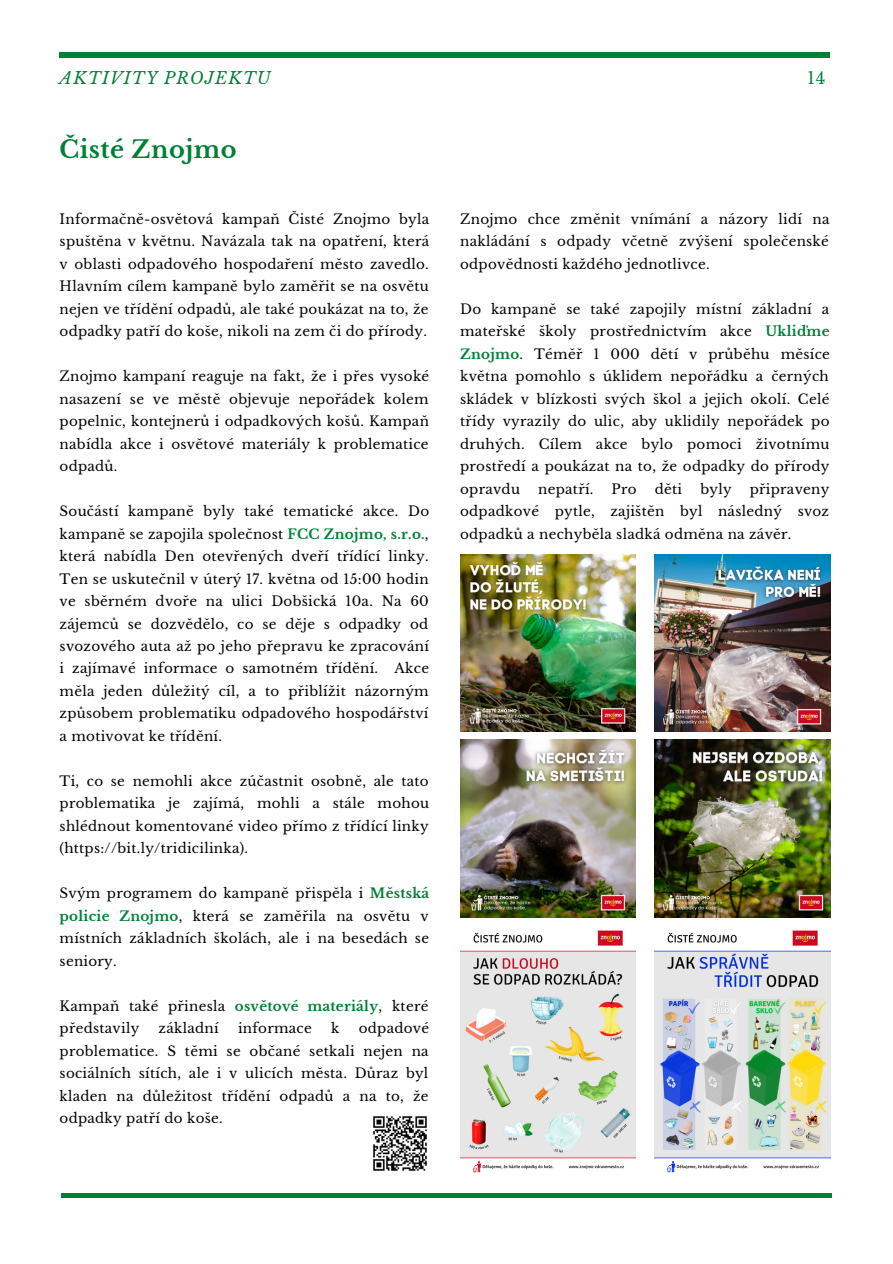
<style>
.page{position:relative;width:893px;height:1264px;background:#fff}
.page>*{position:absolute;margin:0;border:0;box-sizing:border-box;transform-origin:0 0}
.t1{font:700 24px "Libre Baskerville";letter-spacing:.02em;color:#008037}
.t2{font:italic 16.5px "Libre Baskerville";letter-spacing:.07em;color:#008037}
.t3{font:16.5px "Libre Baskerville";color:#008037}
.t4{font:13.5px/22.5px "Libre Baskerville";letter-spacing:.02em;color:#000;text-align:justify}
.s1{font-weight:700;color:#008037}
</style>
<div class="page">
<hr style="left:60px;top:53px;width:770px;height:4px;background:#008037">
<hr style="left:61px;top:1193px;width:770px;height:4px;background:#008037">
<img style="left:654px;top:554px;width:176px;height:177px">
<img style="left:460px;top:554px;width:175px;height:177px">
<img style="left:654px;top:739px;width:176px;height:178px">
<img style="left:460px;top:739px;width:175px;height:178px">
<img style="left:654px;top:930px;width:176px;height:242px">
<img style="left:460px;top:930px;width:175px;height:242px">
<img style="left:373px;top:1116px;width:54px;height:55px">
<p class="t2" style="left:60px;top:68px;width:212px">AKTIVITY PROJEKTU</p>
<p class="t3" style="left:807px;top:68px;width:20px">14</p>
<h1 class="t1" style="left:60px;top:134px;width:179px">Čisté Znojmo</h1>
<p class="t4" style="left:60px;top:208px;width:371px">Informačně-osvětová kampaň Čisté Znojmo byla spuštěna v květnu. Navázala tak na opatření, která v oblasti odpadového hospodaření město zavedlo.<br>Hlavním cílem kampaně bylo zaměřit se na osvětu nejen ve třídění odpadů, ale také poukázat na to, že odpadky patří do koše, nikoli na zem či do přírody.</p>
<p class="t4" style="left:60px;top:365px;width:371px">Znojmo kampaní reaguje na fakt, že i přes vysoké nasazení se ve městě objevuje nepořádek kolem popelnic, kontejnerů i odpadkových košů. Kampaň nabídla akce i osvětové materiály k problematice odpadů.</p>
<p class="t4" style="left:60px;top:500px;width:371px">Součástí kampaně byly také tematické akce. Do kampaně se zapojila společnost <span class="s1">FCC Znojmo, s.r.o.</span>, která nabídla Den otevřených dveří třídící linky.<br>Ten se uskutečnil v úterý 17. května od 15:00 hodin ve sběrném dvoře na ulici Dobšická 10a. Na 60 zájemců se dozvědělo, co se děje s odpadky od svozového auta až po jeho přepravu ke zpracování i zajímavé informace o samotném třídění. Akce měla jeden důležitý cíl, a to přiblížit názorným způsobem problematiku odpadového hospodářství a motivovat ke třídění.</p>
<p class="t4" style="left:60px;top:770px;width:371px">Ti, co se nemohli akce zúčastnit osobně, ale tato problematika je zajímá, mohli a stále mohou shlédnout komentované video přímo z třídící linky (https://bit.ly/tridicilinka).</p>
<p class="t4" style="left:60px;top:882px;width:371px">Svým programem do kampaně přispěla i <span class="s1">Městská policie Znojmo</span>, která se zaměřila na osvětu v místních základních školách, ale i na besedách se seniory.</p>
<p class="t4" style="left:60px;top:994px;width:370px">Kampaň také přinesla <span class="s1">osvětové materiály</span>, které představily</p>
<p class="t4" style="left:60px;top:1017px;width:371px;text-indent:299px">odpadové problematice. S těmi se občané setkali nejen na sociálních sítích, ale i v ulicích města. Důraz byl kladen na důležitost třídění odpadů a na to, že odpadky patří do koše.</p>
<p class="t4" style="left:159px;top:1017px;width:62px">základní</p>
<p class="t4" style="left:238px;top:1017px;width:75px">informace</p>
<p class="t4" style="left:331px;top:1017px;width:10px">k</p>
<p class="t4" style="left:460px;top:208px;width:371px">Znojmo chce změnit vnímání a názory lidí na nakládání s odpady včetně zvýšení společenské odpovědnosti každého jednotlivce.</p>
<p class="t4" style="left:460px;top:297px;width:371px">Do kampaně se také zapojily místní základní a mateřské školy prostřednictvím akce <span class="s1">Ukliďme Znojmo</span>. Téměř 1 000 dětí v průběhu měsíce května pomohlo s úklidem nepořádku a černých skládek v blízkosti svých škol a jejich okolí. Celé třídy vyrazily do ulic, aby uklidily nepořádek po druhých. Cílem akce bylo pomoci životnímu prostředí a poukázat na to, že odpadky do přírody opravdu</p>
<p class="t4" style="left:538px;top:477px;width:57px">nepatří.</p>
<p class="t4" style="left:611px;top:477px;width:27px">Pro</p>
<p class="t4" style="left:654px;top:477px;width:29px">děti</p>
<p class="t4" style="left:700px;top:477px;width:33px">byly</p>
<p class="t4" style="left:460px;top:477px;width:370px;text-indent:289px">připraveny odpadkové pytle, zajištěn byl následný svoz odpadků a nechyběla sladká odměna na závěr.</p>
</div>
